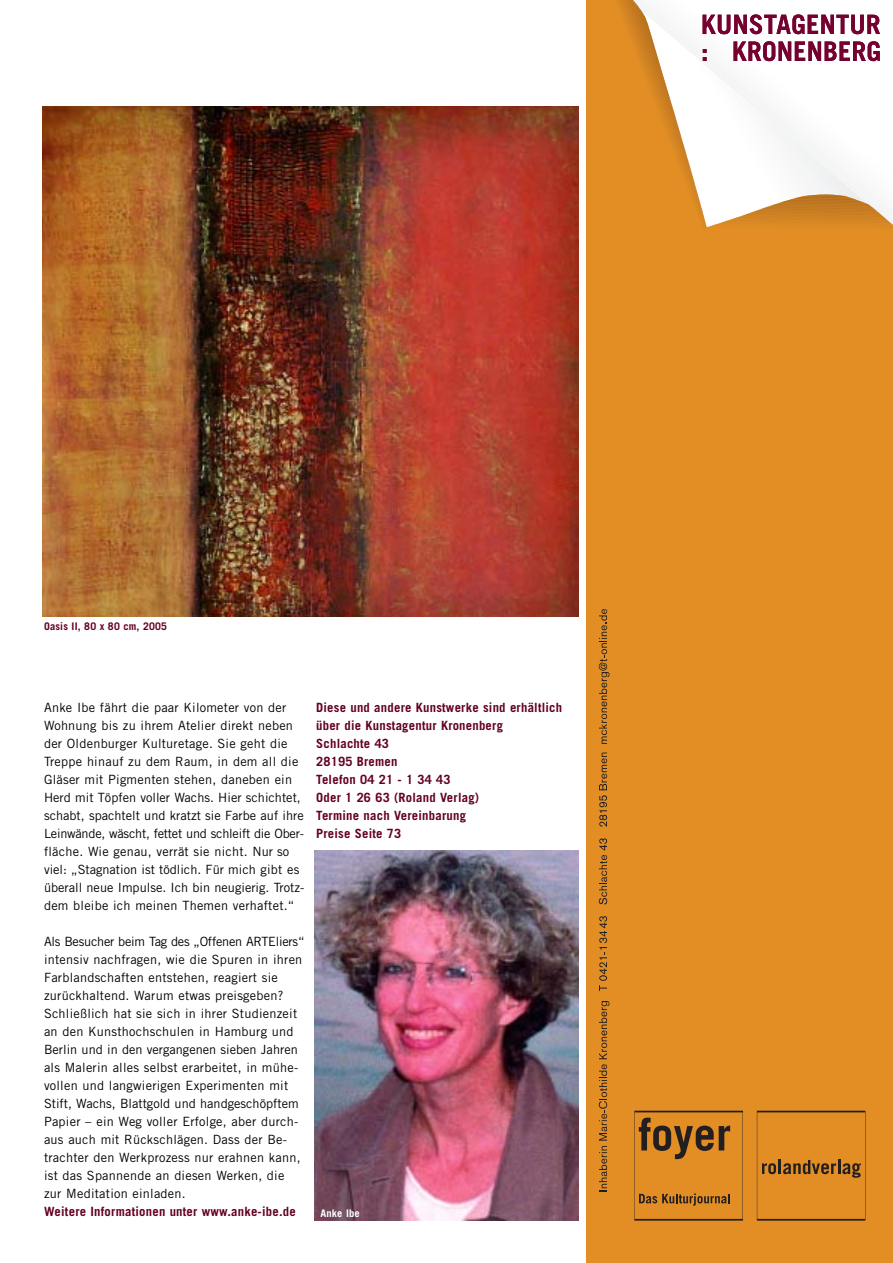
<style>
.page{position:relative;width:893px;height:1263px;background:#fff}
.page>*{position:absolute;margin:0;border:0;box-sizing:border-box;transform-origin:0 0}
.t1{font:12.75px/18px "Trade Gothic";letter-spacing:.02em;color:#000}
.t2{font:700 12.75px/18px "Trade Gothic";letter-spacing:.015em;color:#640123}
.t3{font:700 10.5px "Trade Gothic";letter-spacing:.015em;color:#640123}
.t4{font:700 10.5px "Trade Gothic";letter-spacing:.015em;color:#fff}
</style>
<div class="page">
<img style="left:43px;top:106px;width:535px;height:511px">
<img style="left:315px;top:850px;width:263px;height:370px">
<div style="left:587px;top:252px;width:306px;height:1011px;background:#e28e25"></div>
<svg style="left:587px;top:0;width:306px;height:252px"></svg>
<svg style="left:599px;top:1001px;width:10px;height:190px;background:#b77523"></svg>
<svg style="left:599px;top:916px;width:8px;height:75px"></svg>
<svg style="left:599px;top:838px;width:8px;height:66px"></svg>
<svg style="left:599px;top:752px;width:8px;height:74px"></svg>
<svg style="left:599px;top:609px;width:10px;height:135px"></svg>
<div style="left:757px;top:1111px;width:109px;height:109px;border:1px solid #231f20"></div>
<svg style="left:762px;top:1163px;width:14px;height:11px"></svg>
<hr style="left:778px;top:1160px;width:3px;height:14px;background:#231f20">
<svg style="left:783px;top:1160px;width:78px;height:18px"></svg>
<div style="left:634px;top:1111px;width:109px;height:109px;border:1px solid #231f20"></div>
<svg style="left:639px;top:1117px;width:91px;height:42px;background:#a06823"></svg>
<svg style="left:639px;top:1193px;width:91px;height:13px"></svg>
<p class="t3" style="left:44px;top:623px;width:124px">Oasis II, 80 x 80 cm, 2005</p>
<p class="t1" style="left:44px;top:700px;width:262px">Anke Ibe fährt die paar Kilometer von der Wohnung bis zu ihrem Atelier direkt neben der Oldenburger Kulturetage. Sie geht die Treppe hinauf zu dem Raum, in dem all die Gläser mit Pigmenten stehen, daneben ein Herd mit Töpfen voller Wachs. Hier schichtet, schabt, spachtelt und kratzt sie Farbe auf ihre Leinwände, wäscht, fettet und schleift die Ober&shy;fläche. Wie genau, verrät sie nicht. Nur so viel: „Stagnation ist tödlich. Für mich gibt es überall neue Impulse. Ich bin neugierig. Trotz&shy;dem bleibe ich meinen Themen verhaftet.“</p>
<p class="t1" style="left:44px;top:934px;width:262px">Als Besucher beim Tag des „Offenen ARTEliers“ intensiv nachfragen, wie die Spuren in ihren Farblandschaften entstehen, reagiert sie zurückhaltend. Warum etwas preisgeben?<br>Schließlich hat sie sich in ihrer Studienzeit an den Kunsthochschulen in Hamburg und Berlin und in den vergangenen sieben Jahren als Malerin alles selbst erarbeitet, in mühe&shy;vollen und langwierigen Experimenten mit Stift, Wachs, Blattgold und handgeschöpftem Papier – ein Weg voller Erfolge, aber durch&shy;aus auch mit Rückschlägen. Dass der Be&shy;trachter den Werkprozess nur erahnen kann, ist das Spannende an diesen Werken, die zur Meditation einladen.</p>
<p class="t2" style="left:44px;top:1204px;width:253px">Weitere Informationen unter www.anke-ibe.de</p>
<p class="t2" style="left:316px;top:700px;width:248px">Diese und andere Kunstwerke sind erhältlich über die Kunstagentur Kronenberg<br>Schlachte 43<br>28195 Bremen<br>Telefon 04 21 - 1 34 43<br>Oder 1 26 63 (Roland Verlag)<br>Termine nach Vereinbarung<br>Preise Seite 73</p>
<p class="t4" style="left:320px;top:1209px;width:41px">Anke Ibe</p>
</div>
